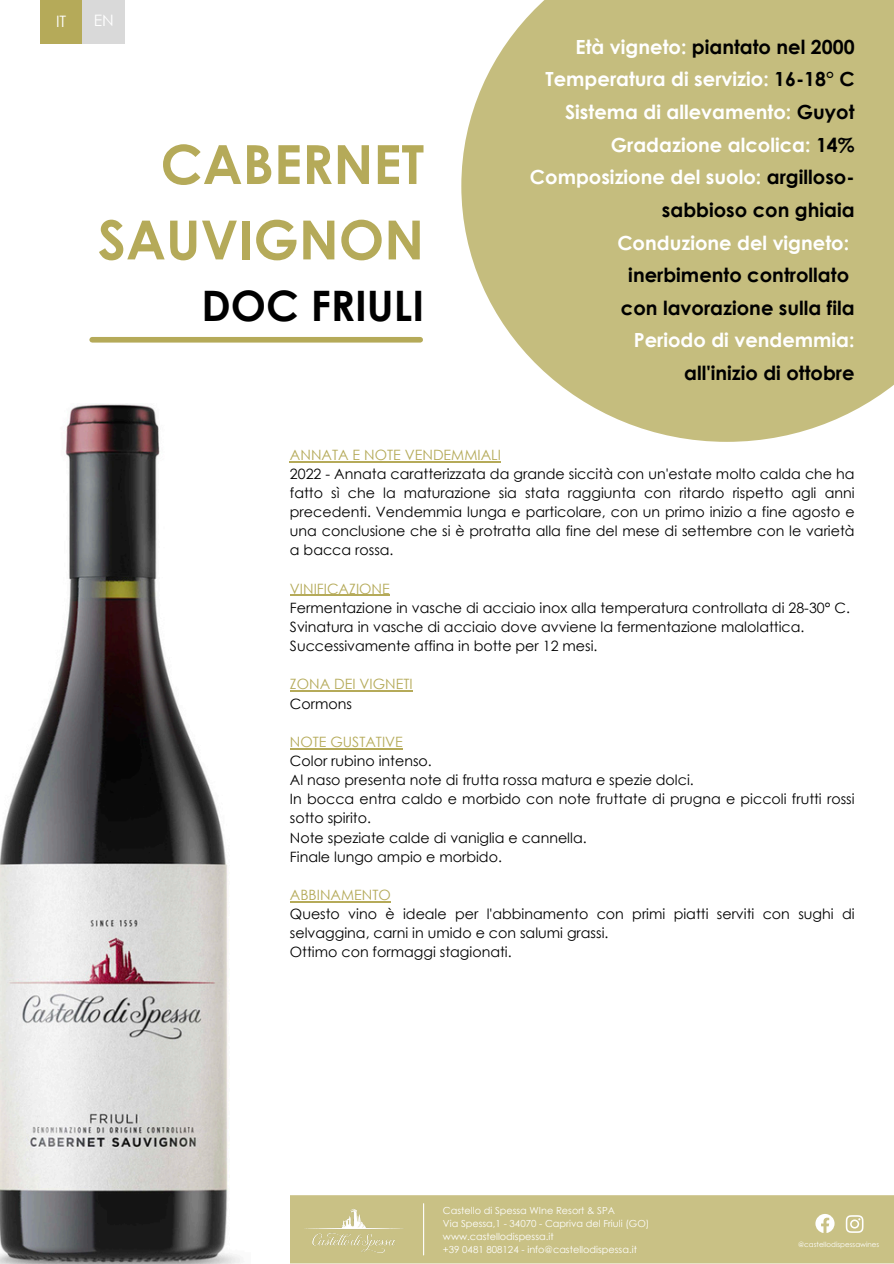
<style>
.page{position:relative;width:894px;height:1264px;background:#fff}
.page>*{position:absolute;margin:0;border:0;box-sizing:border-box;transform-origin:0 0}
.t1{font:700 54px/75.3px "Century Gothic";color:#b5aa59;text-align:right}
.t2{font:700 42px "Century Gothic";color:#000}
.t3{font:700 19.5px/32.7px "Century Gothic";color:#fff;text-align:right}
.t4{font:15.75px "Century Gothic";color:#fff}
.t5{font:14.25px/19.2px "Century Gothic";color:#000}
.t6{font:14.25px/19.2px "Century Gothic";color:#b5aa59}
.t7{font:9.75px/13.2px "Century Gothic";color:#fff}
.t8{font:7.2px "Century Gothic";color:#fff}
.s1{color:#000}
.s2{color:#b5aa59}
</style>
<div class="page">
<svg style="left:461px;top:0;width:432px;height:442px;background:#cbc48d"></svg>
<div style="left:290px;top:1195px;width:603px;height:68px;background:#c9c185"></div>
<div style="left:92px;top:337px;width:328px;height:5px;background:#b5aa59"></div>
<hr style="left:423px;top:1203px;width:1px;height:51px;background:#fff">
<div style="left:40px;top:0;width:42px;height:43px;background:#b5aa59"></div>
<div style="left:82px;top:0;width:43px;height:43px;background:#d9d9d9"></div>
<img style="left:297px;top:1198px;width:114px;height:62px">
<img style="left:0;top:404px;width:240px;height:859px">
<hr style="left:290px;top:461px;width:211px;height:1px;background:#b5aa59">
<hr style="left:290px;top:595px;width:100px;height:1px;background:#b5aa59">
<hr style="left:290px;top:690px;width:122px;height:1px;background:#b5aa59">
<hr style="left:290px;top:748px;width:113px;height:1px;background:#b5aa59">
<hr style="left:290px;top:901px;width:101px;height:1px;background:#b5aa59">
<h1 class="t4" style="left:56px;top:11px;width:12px">IT</h1>
<p class="t4" style="left:94px;top:10px;width:22px">EN</p>
<h4 class="t1" style="left:98px;top:125px;width:327px">CABERNET<br>SAUVIGNON</h4>
<h4 class="t2" style="left:201px;top:279px;width:224px">DOC FRIULI</h4>
<h4 class="t3" style="left:530px;top:30px;width:326px">Età vigneto: <span class="s1">piantato nel 2000<br></span>Temperatura di servizio: <span class="s1">16-18° C<br></span>Sistema di allevamento: <span class="s1">Guyot<br></span>Gradazione alcolica: <span class="s1">14%<br></span>Composizione del suolo: <span class="s1">argilloso&shy;sabbioso con ghiaia<br></span>Conduzione del vigneto: <span class="s1">inerbimento controllato<br>con lavorazione sulla fila<br></span>Periodo di vendemmia:<br><span class="s1">all'inizio di ottobre</span></h4>
<h4 class="t5" style="left:290px;top:444px;width:566px"><span class="s2">ANNATA E NOTE VENDEMMIALI<br></span>2022 - Annata caratterizzata da grande siccità con un'estate molto calda che ha fatto sì che la maturazione sia stata raggiunta con ritardo rispetto agli anni precedenti. Vendemmia lunga e particolare, con un primo inizio a fine agosto e una conclusione che si è protratta alla fine del mese di settembre con le varietà a bacca rossa.</h4>
<h4 class="t5" style="left:290px;top:578px;width:561px"><span class="s2">VINIFICAZIONE<br></span>Fermentazione in vasche di acciaio inox alla temperatura controllata di 28-30° C.<br>Svinatura in vasche di acciaio dove avviene la fermentazione malolattica.<br>Successivamente affina in botte per 12 mesi.</h4>
<p class="t6" style="left:290px;top:674px;width:124px">ZONA DEI VIGNETI<br><span class="s1">Cormons</span></p>
<h5 class="t5" style="left:290px;top:731px;width:566px"><span class="s2">NOTE GUSTATIVE<br></span>Color rubino intenso.<br>Al naso presenta note di frutta rossa matura e spezie dolci.<br>In bocca entra caldo e morbido con note fruttate di prugna e piccoli frutti rossi sotto spirito.<br>Note speziate calde di vaniglia e cannella.<br>Finale lungo ampio e morbido.</h5>
<p class="t5" style="left:290px;top:884px;width:566px"><span class="s2">ABBINAMENTO<br></span>Questo vino è ideale per l'abbinamento con primi piatti serviti con sughi di selvaggina, carni in umido e con salumi grassi.<br>Ottimo con formaggi stagionati.</p>
<h3 class="t7" style="left:443px;top:1202px;width:208px">Castello di Spessa WIne Resort &amp; SPA<br>Via Spessa,1 - 34070 - Capriva del Friuli (GO) www.castellodispessa.it<br>+39 0481 808124 - info@castellodispessa.it</h3>
<h2 class="t8" style="left:797px;top:1239px;width:83px">@castellodispessawines</h2>
</div>
